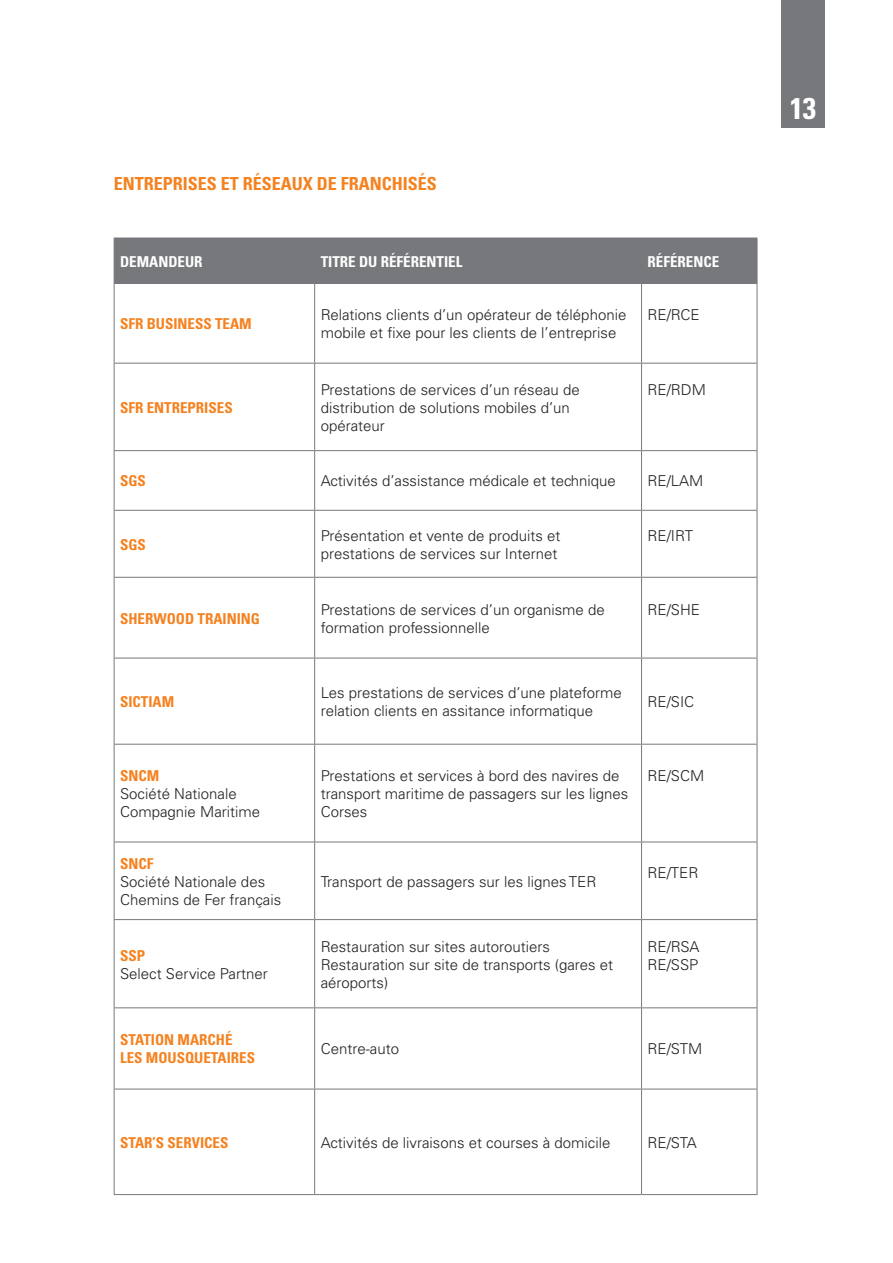
<style>
.page{position:relative;width:893px;height:1263px;background:#fff}
.page>*{position:absolute;margin:0;border:0;box-sizing:border-box;transform-origin:0 0}
.t1{font:700 condensed 30px "Univers";color:#fff}
.t2{font:700 condensed 18px "Univers";color:#f58220}
.t3{font:300 15px/18px "Univers";color:#231f20}
.t4{font:700 condensed 15px "Univers";color:#f58220}
.t5{font:700 condensed 15px "Univers";color:#fff}
</style>
<div class="page">
<div style="left:781px;top:0;width:44px;height:128px;background:#76787b"></div>
<div style="left:115px;top:239px;width:642px;height:44px;background:#76787b"></div>
<hr style="left:314px;top:238px;width:1px;height:45px;background:#76787b">
<hr style="left:641px;top:238px;width:1px;height:45px;background:#76787b">
<hr style="left:114px;top:238px;width:201px;height:1px;background:#76787b">
<hr style="left:114px;top:238px;width:1px;height:45px;background:#76787b">
<hr style="left:315px;top:238px;width:326px;height:1px;background:#76787b">
<hr style="left:641px;top:238px;width:116px;height:1px;background:#76787b">
<hr style="left:757px;top:238px;width:1px;height:45px;background:#76787b">
<hr style="left:114px;top:283px;width:201px;height:1px;background:#76787b">
<hr style="left:314px;top:284px;width:1px;height:79px;background:#76787b">
<hr style="left:314px;top:363px;width:1px;height:87px;background:#76787b">
<hr style="left:314px;top:451px;width:1px;height:59px;background:#76787b">
<hr style="left:314px;top:511px;width:1px;height:66px;background:#76787b">
<hr style="left:314px;top:578px;width:1px;height:80px;background:#76787b">
<hr style="left:314px;top:658px;width:1px;height:86px;background:#76787b">
<hr style="left:314px;top:744px;width:1px;height:98px;background:#76787b">
<hr style="left:314px;top:842px;width:1px;height:77px;background:#76787b">
<hr style="left:314px;top:920px;width:1px;height:87px;background:#76787b">
<hr style="left:314px;top:1008px;width:1px;height:81px;background:#76787b">
<hr style="left:314px;top:1089px;width:1px;height:105px;background:#76787b">
<hr style="left:641px;top:284px;width:1px;height:79px;background:#76787b">
<hr style="left:641px;top:363px;width:1px;height:87px;background:#76787b">
<hr style="left:641px;top:451px;width:1px;height:59px;background:#76787b">
<hr style="left:641px;top:511px;width:1px;height:66px;background:#76787b">
<hr style="left:641px;top:578px;width:1px;height:80px;background:#76787b">
<hr style="left:641px;top:658px;width:1px;height:86px;background:#76787b">
<hr style="left:641px;top:744px;width:1px;height:98px;background:#76787b">
<hr style="left:641px;top:842px;width:1px;height:77px;background:#76787b">
<hr style="left:641px;top:920px;width:1px;height:87px;background:#76787b">
<hr style="left:641px;top:1008px;width:1px;height:81px;background:#76787b">
<hr style="left:641px;top:1089px;width:1px;height:105px;background:#76787b">
<hr style="left:114px;top:510px;width:201px;height:1px;background:#76787b">
<hr style="left:114px;top:511px;width:1px;height:66px;background:#76787b">
<hr style="left:315px;top:510px;width:326px;height:1px;background:#76787b">
<hr style="left:641px;top:510px;width:116px;height:1px;background:#76787b">
<hr style="left:757px;top:511px;width:1px;height:66px;background:#76787b">
<hr style="left:114px;top:1007px;width:201px;height:1px;background:#76787b">
<hr style="left:315px;top:1007px;width:326px;height:1px;background:#76787b">
<hr style="left:641px;top:1007px;width:116px;height:1px;background:#76787b">
<hr style="left:114px;top:284px;width:1px;height:79px;background:#76787b">
<hr style="left:757px;top:284px;width:1px;height:79px;background:#76787b">
<hr style="left:114px;top:363px;width:1px;height:87px;background:#76787b">
<hr style="left:757px;top:363px;width:1px;height:87px;background:#76787b">
<hr style="left:114px;top:577px;width:201px;height:1px;background:#76787b">
<hr style="left:114px;top:578px;width:1px;height:80px;background:#76787b">
<hr style="left:315px;top:577px;width:326px;height:1px;background:#76787b">
<hr style="left:641px;top:577px;width:116px;height:1px;background:#76787b">
<hr style="left:757px;top:578px;width:1px;height:80px;background:#76787b">
<hr style="left:114px;top:658px;width:201px;height:1px;background:#76787b">
<hr style="left:114px;top:658px;width:1px;height:86px;background:#76787b">
<hr style="left:315px;top:658px;width:326px;height:1px;background:#76787b">
<hr style="left:641px;top:658px;width:116px;height:1px;background:#76787b">
<hr style="left:757px;top:658px;width:1px;height:86px;background:#76787b">
<hr style="left:114px;top:744px;width:201px;height:1px;background:#76787b">
<hr style="left:114px;top:744px;width:1px;height:98px;background:#76787b">
<hr style="left:315px;top:744px;width:326px;height:1px;background:#76787b">
<hr style="left:641px;top:744px;width:116px;height:1px;background:#76787b">
<hr style="left:757px;top:744px;width:1px;height:98px;background:#76787b">
<hr style="left:114px;top:842px;width:201px;height:1px;background:#76787b">
<hr style="left:114px;top:842px;width:1px;height:77px;background:#76787b">
<hr style="left:315px;top:842px;width:326px;height:1px;background:#76787b">
<hr style="left:641px;top:842px;width:116px;height:1px;background:#76787b">
<hr style="left:757px;top:842px;width:1px;height:77px;background:#76787b">
<hr style="left:114px;top:920px;width:1px;height:87px;background:#76787b">
<hr style="left:757px;top:920px;width:1px;height:87px;background:#76787b">
<hr style="left:114px;top:1089px;width:201px;height:1px;background:#76787b">
<hr style="left:114px;top:1089px;width:1px;height:105px;background:#76787b">
<hr style="left:315px;top:1089px;width:326px;height:1px;background:#76787b">
<hr style="left:641px;top:1089px;width:116px;height:1px;background:#76787b">
<hr style="left:757px;top:1089px;width:1px;height:105px;background:#76787b">
<hr style="left:315px;top:283px;width:326px;height:1px;background:#76787b">
<hr style="left:114px;top:450px;width:201px;height:1px;background:#76787b">
<hr style="left:315px;top:450px;width:326px;height:1px;background:#76787b">
<hr style="left:641px;top:450px;width:116px;height:1px;background:#76787b">
<hr style="left:114px;top:1008px;width:1px;height:81px;background:#76787b">
<hr style="left:757px;top:1008px;width:1px;height:81px;background:#76787b">
<hr style="left:641px;top:283px;width:116px;height:1px;background:#76787b">
<hr style="left:114px;top:363px;width:201px;height:1px;background:#76787b">
<hr style="left:114px;top:1194px;width:201px;height:1px;background:#76787b">
<hr style="left:315px;top:363px;width:326px;height:1px;background:#76787b">
<hr style="left:315px;top:1194px;width:326px;height:1px;background:#76787b">
<hr style="left:641px;top:363px;width:116px;height:1px;background:#76787b">
<hr style="left:641px;top:1194px;width:116px;height:1px;background:#76787b">
<hr style="left:114px;top:451px;width:1px;height:59px;background:#76787b">
<hr style="left:757px;top:451px;width:1px;height:59px;background:#76787b">
<hr style="left:114px;top:919px;width:201px;height:1px;background:#76787b">
<hr style="left:315px;top:919px;width:326px;height:1px;background:#76787b">
<hr style="left:641px;top:919px;width:116px;height:1px;background:#76787b">
<p class="t2" style="left:114px;top:173px;width:325px">ENTREPRISES ET RÉSEAUX DE FRANCHISÉS</p>
<p class="t5" style="left:120px;top:252px;width:84px">DEMANDEUR</p>
<p class="t5" style="left:321px;top:252px;width:143px">TITRE DU RÉFÉRENTIEL</p>
<p class="t5" style="left:648px;top:252px;width:73px">RÉFÉRENCE</p>
<p class="t4" style="left:120px;top:315px;width:9px">SFR</p>
<p class="t4" style="left:147px;top:315px;width:9px">BUSINESS</p>
<p class="t4" style="left:215px;top:315px;width:10px">TEAM</p>
<p class="t3" style="left:321px;top:306px;width:307px">Relations clients d’un opérateur de téléphonie mobile et fixe pour les clients de l’entreprise</p>
<p class="t3" style="left:648px;top:306px;width:54px">RE/RCE</p>
<p class="t4" style="left:120px;top:398px;width:9px">SFR</p>
<p class="t4" style="left:147px;top:398px;width:9px">ENTREPRISES</p>
<p class="t3" style="left:321px;top:380px;width:261px">Prestations de services d’un réseau de distribution de solutions mobiles d’un opérateur</p>
<p class="t3" style="left:648px;top:380px;width:60px">RE/RDM</p>
<p class="t4" style="left:120px;top:472px;width:26px">SGS</p>
<p class="t3" style="left:321px;top:472px;width:297px">Activités d’assistance médicale et technique</p>
<p class="t3" style="left:648px;top:472px;width:57px">RE/LAM</p>
<p class="t4" style="left:120px;top:535px;width:26px">SGS</p>
<p class="t3" style="left:321px;top:526px;width:241px">Présentation et vente de produits et prestations de services sur Internet</p>
<p class="t3" style="left:648px;top:526px;width:47px">RE/IRT</p>
<p class="t4" style="left:120px;top:609px;width:11px">SHERWOOD</p>
<p class="t4" style="left:198px;top:609px;width:9px">TRAININ</p>
<p class="t4" style="left:251px;top:609px;width:11px">G</p>
<p class="t3" style="left:321px;top:600px;width:286px">Prestations de services d’un organisme de formation professionnelle</p>
<p class="t3" style="left:648px;top:600px;width:54px">RE/SHE</p>
<p class="t4" style="left:120px;top:692px;width:56px">SICTIAM</p>
<p class="t3" style="left:321px;top:684px;width:303px">Les prestations de services d’une plateforme relation clients en assitance informatique</p>
<p class="t3" style="left:648px;top:693px;width:48px">RE/SIC</p>
<p class="t4" style="left:120px;top:766px;width:11px">SNCM</p>
<p class="t3" style="left:120px;top:785px;width:142px">Société Nationale<br>Compagnie Maritime</p>
<p class="t3" style="left:321px;top:767px;width:309px">Prestations et services à bord des navires de transport maritime de passagers sur les lignes<br>Corses</p>
<p class="t3" style="left:648px;top:767px;width:58px">RE/SCM</p>
<p class="t4" style="left:120px;top:854px;width:10px">SNCF</p>
<p class="t3" style="left:120px;top:872px;width:163px">Société Nationale des<br>Chemins de Fer français</p>
<p class="t3" style="left:321px;top:872px;width:277px">Transport de passagers sur les lignes TER</p>
<p class="t3" style="left:648px;top:863px;width:52px">RE/TER</p>
<p class="t4" style="left:120px;top:946px;width:10px">SSP</p>
<p class="t3" style="left:120px;top:964px;width:149px">Select Service Partner</p>
<p class="t4" style="left:120px;top:1031px;width:9px">STATION</p>
<p class="t4" style="left:177px;top:1031px;width:11px">MARCH</p>
<p class="t4" style="left:225px;top:1031px;width:9px">É</p>
<p class="t4" style="left:120px;top:1049px;width:8px">LES</p>
<p class="t4" style="left:146px;top:1049px;width:10px">MOUSQUETAIRES</p>
<p class="t3" style="left:321px;top:937px;width:294px">Restauration sur sites autoroutiers<br>Restauration sur site de transports (gares et aéroports)</p>
<p class="t3" style="left:648px;top:937px;width:53px">RE/RSA<br>RE/SSP</p>
<p class="t3" style="left:321px;top:1040px;width:80px">Centre-auto</p>
<p class="t3" style="left:648px;top:1040px;width:56px">RE/STM</p>
<p class="t4" style="left:120px;top:1133px;width:110px">STAR’S SERVICES</p>
<p class="t3" style="left:321px;top:1133px;width:291px">Activités de livraisons et courses à domicile</p>
<p class="t3" style="left:648px;top:1133px;width:51px">RE/STA</p>
<h1 class="t1" style="left:790px;top:90px;width:28px">13</h1>
</div>
